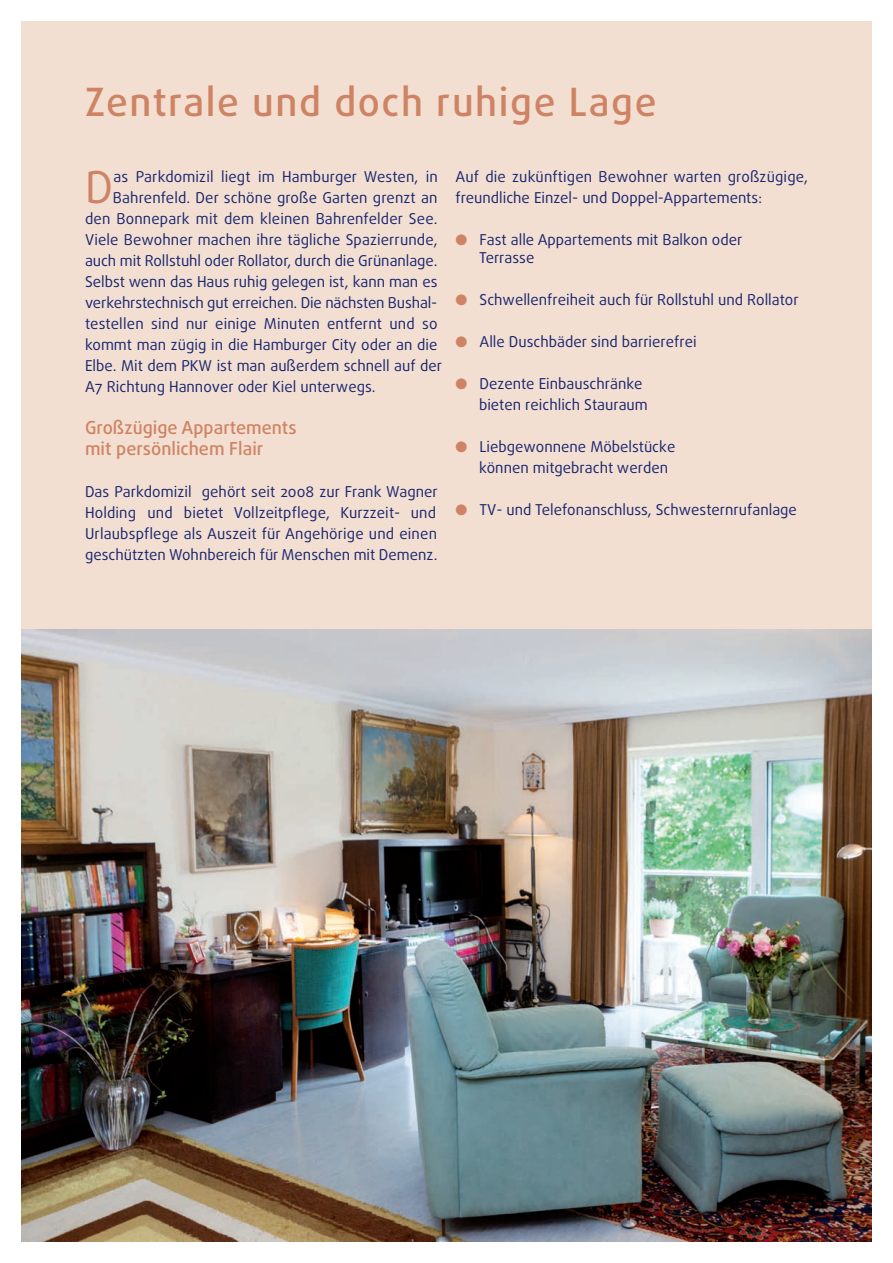
<style>
.page{position:relative;width:893px;height:1263px;background:#fff}
.page>*{position:absolute;margin:0;border:0;box-sizing:border-box;transform-origin:0 0}
.t1{font:43.95px "Daxline OT";color:#ce8464}
.t2{font:500 39px "Daxline OT";letter-spacing:.04em;color:#ce8464}
.t3{font:500 18px/21px "Daxline OT";color:#ce8464}
.t4{font:15px/21px "Daxline OT";color:#19266e}
.s1{color:#ce8464}
</style>
<div class="page">
<div style="left:21px;top:21px;width:851px;height:906px;background:#f3dfd2"></div>
<img style="left:21px;top:629px;width:851px;height:612px">
<h2 class="t2" style="left:85px;top:85px;width:573px">Zentrale und doch ruhige Lage</h2>
<h1 class="t1" style="left:85px;top:158px;width:29px">D</h1>
<p class="t4" style="left:113px;top:166px;width:326px">as Parkdomizil liegt im Hamburger Westen, in</p>
<p class="t4" style="left:113px;top:187px;width:326px">Bahrenfeld. Der schöne große Garten grenzt an</p>
<p class="t4" style="left:85px;top:208px;width:354px">den Bonnepark mit dem kleinen Bahrenfelder See.</p>
<p class="t4" style="left:85px;top:229px;width:354px">Viele Bewohner machen ihre tägliche Spazierrunde,</p>
<p class="t4" style="left:85px;top:250px;width:354px">auch mit Rollstuhl oder Rollator, durch die Grünanlage.</p>
<p class="t4" style="left:85px;top:271px;width:354px">Selbst wenn das Haus ruhig gelegen ist, kann man es</p>
<p class="t4" style="left:85px;top:292px;width:354px">verkehrstechnisch gut erreichen. Die nächsten Bushal-</p>
<p class="t4" style="left:85px;top:313px;width:354px">testellen sind nur einige Minuten entfernt und so</p>
<p class="t4" style="left:85px;top:334px;width:354px">kommt man zügig in die Hamburger City oder an die</p>
<p class="t4" style="left:85px;top:355px;width:358px">Elbe. Mit dem PKW ist man außerdem schnell auf der</p>
<p class="t4" style="left:85px;top:376px;width:292px">A7 Richtung Hannover oder Kiel unterwegs.</p>
<p class="t3" style="left:85px;top:418px;width:213px">Großzügige Appartements mit persönlichem Flair</p>
<p class="t4" style="left:85px;top:481px;width:354px">Das Parkdomizil gehört seit 2008 zur Frank Wagner Holding und bietet Vollzeitpflege, Kurzzeit- und Urlaubspflege als Auszeit für Angehörige und einen geschützten Wohnbereich für Menschen mit Demenz.</p>
<p class="t4" style="left:455px;top:166px;width:354px">Auf die zukünftigen Bewohner warten großzügige, freundliche Einzel- und Doppel-Appartements:</p>
<p class="t4" style="left:479px;top:231px;width:265px;line-height:18px;text-indent:-24px"><span class="s1">●</span> Fast alle Appartements mit Balkon oder<br>Terrasse</p>
<p class="t4" style="left:455px;top:289px;width:345px"><span class="s1">●</span> Schwellenfreiheit auch für Rollstuhl und Rollator</p>
<p class="t4" style="left:455px;top:331px;width:243px"><span class="s1">●</span> Alle Duschbäder sind barrierefrei</p>
<p class="t4" style="left:479px;top:373px;width:170px;text-indent:-24px"><span class="s1">●</span> Dezente Einbauschränke bieten reichlich Stauraum</p>
<p class="t4" style="left:479px;top:436px;width:198px;text-indent:-24px"><span class="s1">●</span> Liebgewonnene Möbelstücke können mitgebracht werden</p>
<p class="t4" style="left:455px;top:499px;width:343px"><span class="s1">●</span> TV- und Telefonanschluss, Schwesternrufanlage</p>
</div>
